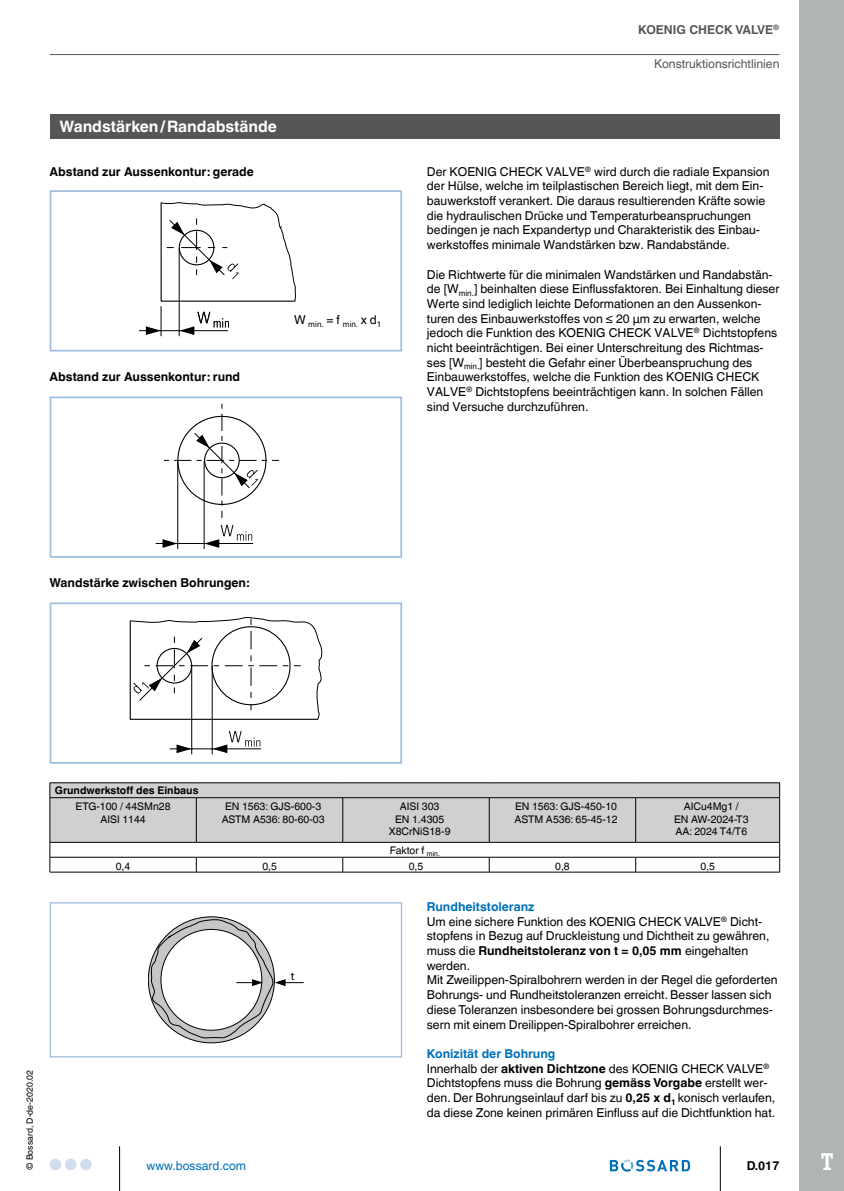
<style>
.page{position:relative;width:844px;height:1191px;background:#fff}
.page>*{position:absolute;margin:0;border:0;box-sizing:border-box;transform-origin:0 0}
.t1{font:700 24.5px "Officina Ser ITC Std";color:#fff}
.t2{font:700 15.75px "Helvetica World";color:#fff}
.t3{font:12.25px/14.7px "Helvetica World";color:#000}
.t4{font:700 12.25px "Helvetica World";color:#000}
.t5{font:12.25px "Helvetica World";color:#555756}
.t6{font:700 12.25px "Helvetica World";color:#555756}
.t7{font:12.25px "Helvetica World";color:#0070ba}
.t8{font:11.9px "Myriad Pro";color:#000}
.t9{font:10.5px/12.6px "Helvetica World";color:#000;text-align:center}
.t10{font:700 10.5px "Helvetica World";color:#000}
.t11{font:8.75px "Helvetica World";color:#000}
.t12{font:8.05px "Helvetica World";letter-spacing:.01em;color:#000}
.s1{font-weight:700;color:#0070ba}
.s2{font-weight:700}
</style>
<div class="page">
<div style="left:799px;top:0;width:44px;height:1191px;background:#b1b4b4"></div>
<div style="left:80px;top:1158px;width:12px;height:12px;background:#d0ddf1;border-radius:50%"></div>
<div style="left:65px;top:1158px;width:11px;height:12px;background:#d0ddf1;border-radius:50%"></div>
<div style="left:50px;top:1158px;width:11px;height:12px;background:#d0ddf1;border-radius:50%"></div>
<hr style="left:719px;top:1146px;width:1px;height:45px;background:#000">
<hr style="left:119px;top:1146px;width:1px;height:45px;background:#000">
<svg style="left:609px;top:1159px;width:81px;height:12px"></svg>
<hr style="left:50px;top:54px;width:729px;height:1px;background:#555756">
<div style="left:50px;top:114px;width:729px;height:25px;background:#555756"></div>
<div style="left:50px;top:602px;width:352px;height:161px;border:2px solid #a0bde2"></div>
<div style="left:50px;top:190px;width:352px;height:161px;border:2px solid #a0bde2"></div>
<hr style="left:179px;top:248px;width:1px;height:88px;background:#000">
<hr style="left:161px;top:306px;width:1px;height:30px;background:#000">
<hr style="left:139px;top:330px;width:89px;height:1px;background:#000">
<svg style="left:146px;top:326px;width:15px;height:9px"></svg>
<svg style="left:179px;top:312px;width:50px;height:23px"></svg>
<svg style="left:160px;top:202px;width:136px;height:100px"></svg>
<div style="left:50px;top:396px;width:352px;height:162px;border:2px solid #a0bde2"></div>
<hr style="left:204px;top:461px;width:1px;height:88px;background:#000">
<hr style="left:177px;top:460px;width:1px;height:89px;background:#000">
<hr style="left:156px;top:543px;width:97px;height:1px;background:#000">
<svg style="left:162px;top:539px;width:14px;height:9px"></svg>
<svg style="left:204px;top:525px;width:48px;height:23px"></svg>
<svg style="left:164px;top:404px;width:115px;height:114px"></svg>
<svg style="left:129px;top:617px;width:194px;height:138px"></svg>
<div style="left:51px;top:783px;width:728px;height:59px;background:#cfd0d0"></div>
<hr style="left:50px;top:797px;width:146px;height:1px;background:#000">
<hr style="left:196px;top:797px;width:147px;height:1px;background:#000">
<hr style="left:343px;top:797px;width:146px;height:1px;background:#000">
<hr style="left:489px;top:797px;width:146px;height:1px;background:#000">
<hr style="left:635px;top:797px;width:144px;height:1px;background:#000">
<hr style="left:50px;top:872px;width:146px;height:1px;background:#000">
<hr style="left:196px;top:872px;width:147px;height:1px;background:#000">
<hr style="left:343px;top:872px;width:146px;height:1px;background:#000">
<hr style="left:489px;top:872px;width:146px;height:1px;background:#000">
<hr style="left:635px;top:872px;width:144px;height:1px;background:#000">
<hr style="left:50px;top:782px;width:146px;height:1px;background:#000">
<hr style="left:196px;top:782px;width:147px;height:1px;background:#000">
<hr style="left:343px;top:782px;width:146px;height:1px;background:#000">
<hr style="left:489px;top:782px;width:146px;height:1px;background:#000">
<hr style="left:635px;top:782px;width:144px;height:1px;background:#000">
<svg style="left:50px;top:783px;width:1px;height:14px"></svg>
<hr style="left:50px;top:798px;width:1px;height:44px;background:#000">
<svg style="left:779px;top:783px;width:1px;height:14px"></svg>
<hr style="left:779px;top:798px;width:1px;height:44px;background:#000">
<svg style="left:50px;top:842px;width:730px;height:30px"></svg>
<hr style="left:196px;top:798px;width:1px;height:44px;background:#000">
<hr style="left:342px;top:798px;width:1px;height:44px;background:#000">
<hr style="left:489px;top:798px;width:1px;height:44px;background:#000">
<hr style="left:635px;top:798px;width:1px;height:44px;background:#000">
<svg style="left:148px;top:916px;width:156px;height:127px"></svg>
<div style="left:50px;top:902px;width:352px;height:155px;border:1px solid #a0bde2"></div>
<p class="t2" style="left:60px;top:118px;width:219px">Wandstärken / Randabstände</p>
<p class="t4" style="left:50px;top:164px;width:205px">Abstand zur Aussenkontur: gerade</p>
<p class="t4" style="left:50px;top:370px;width:192px">Abstand zur Aussenkontur: rund</p>
<p class="t12" style="left:294px;top:319px;width:88px"><sup>W</sup> min. <sup>=</sup> <sup>f</sup> min. <sup>x</sup> <sup>d</sup>1</p>
<p class="t6" style="left:638px;top:22px;width:143px">KOENIG CHECK VALVE<sup>®</sup></p>
<p class="t5" style="left:654px;top:57px;width:127px">Konstruktionsrichtlinien</p>
<p class="t3" style="left:427px;top:164px;width:344px">Der KOENIG CHECK VALVE<sup>®</sup> wird durch die radiale Expansion der Hülse, welche im teilplastischen Bereich liegt, mit dem Ein&shy;bauwerkstoff verankert. Die daraus resultierenden Kräfte sowie die hydraulischen Drücke und Temperaturbeanspruchungen bedingen je nach Expandertyp und Charakteristik des Einbau&shy;werkstoffes minimale Wandstärken bzw. Randabstände.</p>
<p class="t3" style="left:427px;top:267px;width:354px">Die Richtwerte für die minimalen Wandstärken und Randabstän&shy;de [W<sub>min.</sub>] beinhalten diese Einflussfaktoren. Bei Einhaltung dieser Werte sind lediglich leichte Deformationen an den Aussenkon&shy;turen des Einbauwerkstoffes von ≤ 20 µm zu erwarten, welche jedoch die Funktion des KOENIG CHECK VALVE<sup>®</sup> Dichtstopfens nicht beeinträchtigen. Bei einer Unterschreitung des Richtmas&shy;ses [W<sub>min.</sub>] besteht die Gefahr einer Überbeanspruchung des Einbauwerkstoffes, welche die Funktion des KOENIG CHECK VALVE<sup>®</sup> Dichtstopfens beeinträchtigen kann. In solchen Fällen sind Versuche durchzuführen.</p>
<p class="t4" style="left:50px;top:576px;width:201px">Wandstärke zwischen Bohrungen:</p>
<p class="t11" style="left:25px;top:1170px;width:101px;rotate:-90deg">© Bossard, D-de-2020.02</p>
<p class="t10" style="left:55px;top:784px;width:145px">Grundwerkstoff des Einbaus</p>
<p class="t9" style="left:76px;top:800px;width:96px">ETG-100 / 44SMn28<br>AISI 1144</p>
<p class="t9" style="left:221px;top:800px;width:104px">EN 1563: GJS-600-3<br>ASTM A536: 80-60-03</p>
<p class="t9" style="left:388px;top:800px;width:63px">AISI 303<br>EN 1.4305<br>X8CrNiS18-9</p>
<p class="t9" style="left:514px;top:800px;width:104px;text-align:left">EN 1563: GJS-450-10<br>ASTM A536: 65-45-12</p>
<p class="t9" style="left:674px;top:800px;width:76px">AICu4Mg1 /<br>EN AW-2024-T3<br>AA: 2024 T4/T6</p>
<p class="t9" style="left:390px;top:843px;width:52px">Faktor f <sub>min.</sub></p>
<p class="t9" style="left:116px;top:859px;width:16px">0,4</p>
<p class="t9" style="left:262px;top:859px;width:16px">0,5</p>
<p class="t9" style="left:408px;top:859px;width:16px">0,5</p>
<p class="t9" style="left:555px;top:859px;width:16px">0,8</p>
<p class="t9" style="left:700px;top:859px;width:16px">0,5</p>
<p class="t3" style="left:426px;top:899px;width:352px"><span class="s1">Rundheitstoleranz<br></span>Um eine sichere Funktion des KOENIG CHECK VALVE<sup>®</sup> Dicht&shy;stopfens in Bezug auf Druckleistung und Dichtheit zu gewähren, muss die <span class="s2">Rundheitstoleranz von t = 0,05 mm</span> eingehalten werden.<br>Mit Zweilippen-Spiralbohrern werden in der Regel die geforderten Bohrungs- und Rundheitstoleranzen erreicht. Besser lassen sich diese Toleranzen insbesondere bei grossen Bohrungsdurchmes&shy;sern mit einem Dreilippen-Spiralbohrer erreichen.</p>
<p class="t3" style="left:426px;top:1046px;width:350px"><span class="s1">Konizität der Bohrung<br></span>Innerhalb der <span class="s2">aktiven Dichtzone</span> des KOENIG CHECK VALVE<sup>® </sup>Dichtstopfens muss die Bohrung <span class="s2">gemäss Vorgabe</span> erstellt wer&shy;den. Der Bohrungseinlauf darf bis zu <span class="s2">0,25 x d</span><sub>1</sub> konisch verlaufen, da diese Zone keinen primären Einfluss auf die Dichtfunktion hat.</p>
<p class="t8" style="left:290px;top:968px;width:5px">t</p>
<p class="t7" style="left:146px;top:1158px;width:101px">www.bossard.com</p>
<p class="t4" style="left:746px;top:1158px;width:34px">D.017</p>
<h1 class="t1" style="left:821px;top:1146px;width:13px">T</h1>
</div>
